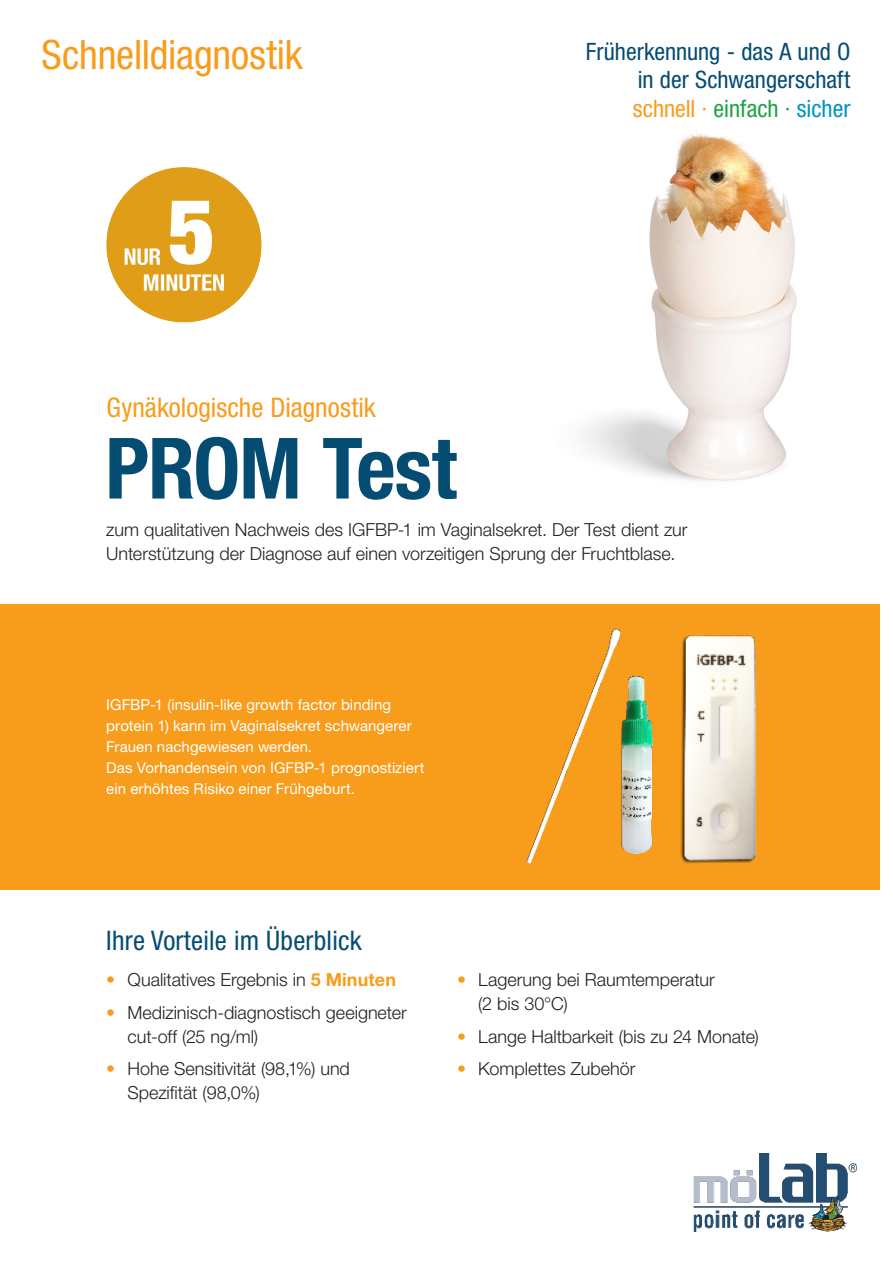
<style>
.page{position:relative;width:893px;height:1263px;background:#fff}
.page>*{position:absolute;margin:0;border:0;box-sizing:border-box;transform-origin:0 0}
.s1_Testname_-_Immer{font:700 condensed 84.75px "Helvetica Neue LT Std";letter-spacing:-.015em;color:#054c72}
.t1{font:condensed 40.5px "Helvetica Neue LT Std";letter-spacing:-.005em;color:#f89c1c}
.s1_Unterthema_Diagno{font:condensed 27px "Helvetica Neue LT Std";color:#f89c1c}
.Sub-Headlines_-_Imme{font:condensed 27px "Helvetica Neue LT Std";letter-spacing:.01em;color:#054c72}
.t2{font:condensed 24px/28.5px "Helvetica Neue LT Std";color:#054c72;text-align:justify}
.s1_Mengentext_-_Haup{font:300 18px/24px "Helvetica Neue LT Std";color:#231f20}
.Text_auf_farbigem_Ba{font:15px/21px "Helvetica Neue LT Std";letter-spacing:.005em;color:#fff}
.s1{color:#f89c1c}
.s2{color:#1fa245}
.s3{color:#0094c8}
.s4{font-weight:700;color:#f89c1c}
</style>
<div class="page">
<img style="left:581px;top:133px;width:216px;height:348px">
<div style="left:0;top:604px;width:879px;height:285px;background:#f89c1c"></div>
<img style="left:526px;top:650px;width:82px;height:214px">
<img style="left:608px;top:604px;width:272px;height:286px">
<img style="left:106px;top:167px;width:156px;height:156px">
<img style="left:693px;top:1153px;width:164px;height:79px">
<h2 class="t1" style="left:41px;top:32px;width:263px">Schnelldiagnostik</h2>
<p class="s1_Unterthema_Diagno" style="left:106px;top:392px;width:271px">Gynäkologische Diagnostik</p>
<p class="s1_Testname_-_Immer" style="left:105px;top:417px;width:353px">PROM Test</p>
<h3 class="t2" style="left:633px;top:37px;width:219px;text-indent:-47px">Früherkennung - das A und O in der Schwangerschaft <span class="s1">schnell ·</span> <span class="s2">einfach ·</span> <span class="s3">sicher</span></h3>
<p class="s1_Mengentext_-_Haup" style="left:106px;top:517px;width:583px">zum qualitativen Nachweis des IGFBP-1 im Vaginalsekret. Der Test dient zur<br>Unterstützung der Diagnose auf einen vorzeitigen Sprung der Fruchtblase.</p>
<p class="Text_auf_farbigem_Ba" style="left:106px;top:694px;width:320px">IGFBP-1 (insulin-like growth factor binding protein 1) kann im Vaginalsekret schwangerer Frauen nachgewiesen werden.<br>Das Vorhandensein von IGFBP-1 prognostiziert ein erhöhtes Risiko einer Frühgeburt.</p>
<p class="Sub-Headlines_-_Imme" style="left:106px;top:925px;width:257px">Ihre Vorteile im Überblick</p>
<p class="s1_Mengentext_-_Haup" style="left:106px;top:967px;width:291px"><span class="s1">•</span> Qualitatives Ergebnis in <span class="s4">5 Minuten</span></p>
<p class="s1_Mengentext_-_Haup" style="left:128px;top:1000px;width:281px;text-indent:-21px"><span class="s1">•</span> Medizinisch-diagnostisch geeigneter cut-off (25 ng/ml)</p>
<p class="s1_Mengentext_-_Haup" style="left:128px;top:1056px;width:224px;text-indent:-21px"><span class="s1">•</span> Hohe Sensitivität (98,1%) und<br>Spezifität (98,0%)</p>
<p class="s1_Mengentext_-_Haup" style="left:478px;top:967px;width:238px;text-indent:-21px"><span class="s1">•</span> Lagerung bei Raumtemperatur (2 bis 30°C)</p>
<p class="s1_Mengentext_-_Haup" style="left:457px;top:1024px;width:303px"><span class="s1">•</span> Lange Haltbarkeit (bis zu 24 Monate)</p>
<p class="s1_Mengentext_-_Haup" style="left:457px;top:1056px;width:180px"><span class="s1">•</span> Komplettes Zubehör</p>
</div>
